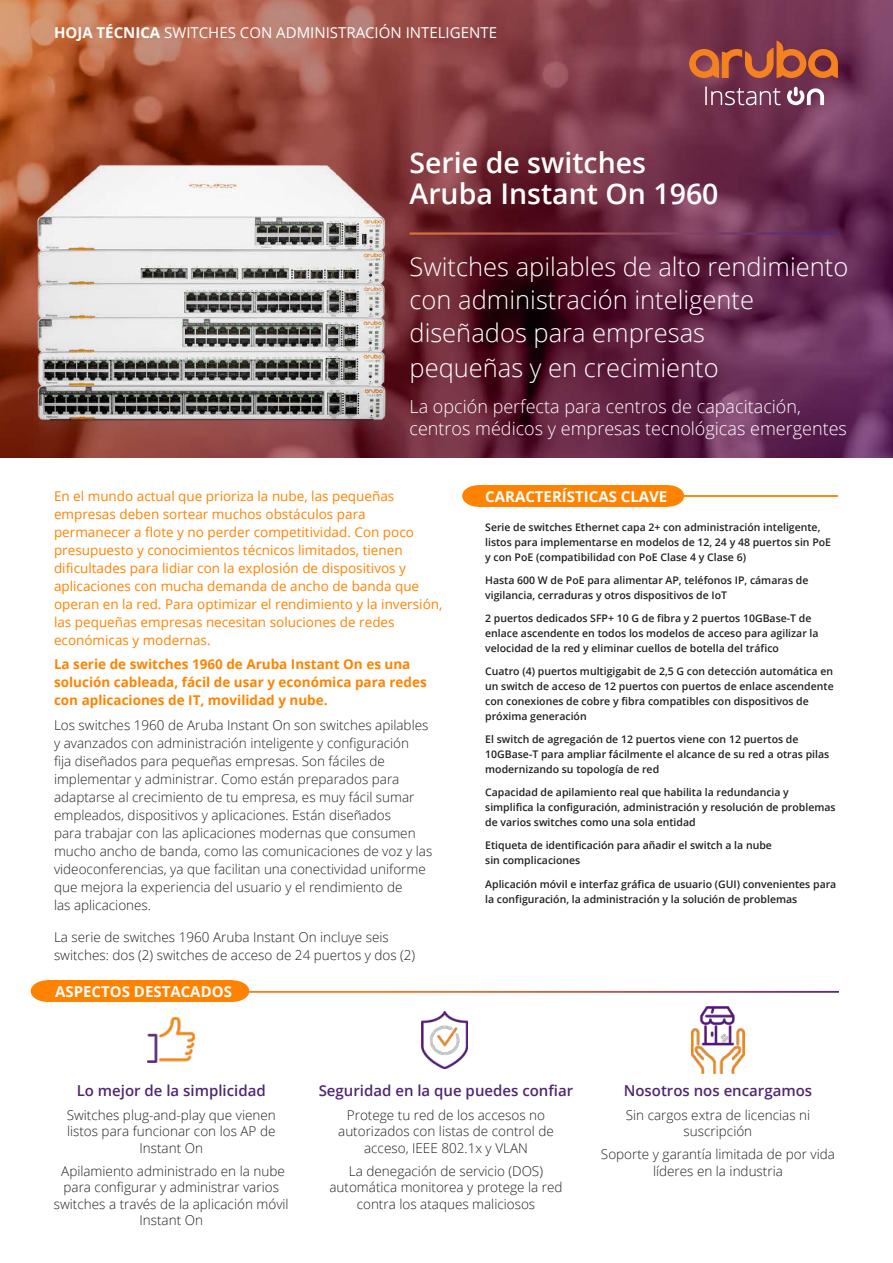
<style>
.page{position:relative;width:893px;height:1263px;background:#fff}
.page>*{position:absolute;margin:0;border:0;box-sizing:border-box;transform-origin:0 0}
.t1{font:600 28.5px/31.5px "Open Sans";color:#fff}
.t2{font:300 25.5px/33.5px "Open Sans";color:#fff}
.t3{font:300 18px/22.5px "Open Sans";color:#fff}
.t4{font:600 15px "Open Sans";color:#502673}
.t5{font:15px "Open Sans";color:#fff}
.t6{font:700 15px "Open Sans";color:#fff}
.t7{font:300 13.5px/18px "Open Sans";color:#231f20;text-align:center}
.t8{font:13.5px/18px "Open Sans";color:#ff8300}
.t9{font:700 13.5px/18px "Open Sans";color:#ff8300}
.t10{font:600 10.5px/15px "Open Sans";color:#231f20}
.s1{font-weight:700}
</style>
<div class="page">
<img style="left:0;top:0;width:893px;height:457px">
<div style="left:652px;top:485px;width:32px;height:22px;background:#ff8300;border-radius:50%"></div>
<div style="left:462px;top:485px;width:32px;height:22px;background:#ff8300;border-radius:50%"></div>
<div style="left:478px;top:485px;width:190px;height:22px;background:#ff8300"></div>
<hr style="left:606px;top:495px;width:232px;height:2px;background:#ff8300">
<hr style="left:409px;top:232px;width:431px;height:3px;background:#fff">
<img style="left:21px;top:151px;width:383px;height:295px">
<div style="left:216px;top:980px;width:33px;height:22px;background:#ff8300;border-radius:50%"></div>
<div style="left:31px;top:980px;width:33px;height:22px;background:#ff8300;border-radius:50%"></div>
<div style="left:47px;top:980px;width:186px;height:22px;background:#ff8300"></div>
<img style="left:691px;top:1006px;width:54px;height:68px">
<img style="left:148px;top:1018px;width:47px;height:44px">
<img style="left:422px;top:1011px;width:45px;height:57px">
<svg style="left:705px;top:87px;width:121px;height:18px"></svg>
<svg style="left:689px;top:40px;width:151px;height:38px"></svg>
<h3 class="t5" style="left:54px;top:23px;width:445px"><span class="s1">HOJA TÉCNICA</span> SWITCHES CON ADMINISTRACIÓN INTELIGENTE</h3>
<h1 class="t1" style="left:409px;top:146px;width:311px">Serie de switches<br>Aruba Instant On 1960</h1>
<h2 class="t2" style="left:409px;top:249px;width:440px">Switches apilables de alto rendimiento con administración inteligente diseñados para empresas<br>pequeñas y en crecimiento</h2>
<h3 class="t3" style="left:409px;top:394px;width:439px">La opción perfecta para centros de capacitación, centros médicos y empresas tecnológicas emergentes</h3>
<p class="t8" style="left:54px;top:486px;width:342px">En el mundo actual que prioriza la nube, las pequeñas</p>
<h3 class="t6" style="left:485px;top:486px;width:184px">CARACTERÍSTICAS CLAVE</h3>
<p class="t8" style="left:54px;top:504px;width:390px">empresas deben sortear muchos obstáculos para permanecer a flote y no perder competitividad. Con poco presupuesto y conocimientos técnicos limitados, tienen dificultades para lidiar con la explosión de dispositivos y aplicaciones con mucha demanda de ancho de banda que operan en la red. Para optimizar el rendimiento y la inversión, las pequeñas empresas necesitan soluciones de redes económicas y modernas.</p>
<p class="t9" style="left:54px;top:655px;width:374px">La serie de switches 1960 de Aruba Instant On es una solución cableada, fácil de usar y económica para redes con aplicaciones de IT, movilidad y nube.</p>
<p class="t7" style="left:54px;top:716px;width:380px;text-align:left">Los switches 1960 de Aruba Instant On son switches apilables y avanzados con administración inteligente y configuración<br>fija diseñados para pequeñas empresas. Son fáciles de implementar y administrar. Como están preparados para adaptarse al crecimiento de tu empresa, es muy fácil sumar empleados, dispositivos y aplicaciones. Están diseñados<br>para trabajar con las aplicaciones modernas que consumen mucho ancho de banda, como las comunicaciones de voz y las videoconferencias, ya que facilitan una conectividad uniforme que mejora la experiencia del usuario y el rendimiento de<br>las aplicaciones.</p>
<p class="t7" style="left:54px;top:927px;width:363px;text-align:left">La serie de switches 1960 Aruba Instant On incluye seis switches: dos (2) switches de acceso de 24 puertos y dos (2)</p>
<p class="t10" style="left:485px;top:519px;width:347px">Serie de switches Ethernet capa 2+ con administración inteligente, listos para implementarse en modelos de 12, 24 y 48 puertos sin PoE y con PoE (compatibilidad con PoE Clase 4 y Clase 6)</p>
<p class="t10" style="left:485px;top:572px;width:325px">Hasta 600 W de PoE para alimentar AP, teléfonos IP, cámaras de vigilancia, cerraduras y otros dispositivos de IoT</p>
<p class="t10" style="left:485px;top:610px;width:335px">2 puertos dedicados SFP+ 10 G de fibra y 2 puertos 10GBase-T de enlace ascendente en todos los modelos de acceso para agilizar la velocidad de la red y eliminar cuellos de botella del tráfico</p>
<p class="t10" style="left:485px;top:663px;width:350px">Cuatro (4) puertos multigigabit de 2,5 G con detección automática en un switch de acceso de 12 puertos con puertos de enlace ascendente con conexiones de cobre y fibra compatibles con dispositivos de próxima generación</p>
<p class="t10" style="left:485px;top:732px;width:346px">El switch de agregación de 12 puertos viene con 12 puertos de<br>10GBase-T para ampliar fácilmente el alcance de su red a otras pilas modernizando su topología de red</p>
<p class="t10" style="left:485px;top:785px;width:352px">Capacidad de apilamiento real que habilita la redundancia y simplifica la configuración, administración y resolución de problemas de varios switches como una sola entidad</p>
<p class="t10" style="left:485px;top:838px;width:288px">Etiqueta de identificación para añadir el switch a la nube sin complicaciones</p>
<p class="t10" style="left:485px;top:876px;width:353px">Aplicación móvil e interfaz gráfica de usuario (GUI) convenientes para la configuración, la administración y la solución de problemas</p>
<h3 class="t6" style="left:55px;top:981px;width:178px">ASPECTOS DESTACADOS</h3>
<h3 class="t4" style="left:77px;top:1080px;width:191px">Lo mejor de la simplicidad</h3>
<p class="t7" style="left:67px;top:1106px;width:211px;line-height:16.5px">Switches plug-and-play que vienen listos para funcionar con los AP de<br>Instant On</p>
<p class="t7" style="left:54px;top:1162px;width:236px;line-height:16.5px">Apilamiento administrado en la nube para configurar y administrar varios switches a través de la aplicación móvil<br>Instant On</p>
<h3 class="t4" style="left:319px;top:1080px;width:256px">Seguridad en la que puedes confiar</h3>
<p class="t7" style="left:338px;top:1106px;width:217px;line-height:16.5px">Protege tu red de los accesos no autorizados con listas de control de acceso, IEEE 802.1x y VLAN</p>
<p class="t7" style="left:329px;top:1162px;width:235px;line-height:16.5px">La denegación de servicio (DOS) automática monitorea y protege la red contra los ataques maliciosos</p>
<h3 class="t4" style="left:624px;top:1080px;width:190px">Nosotros nos encargamos</h3>
<p class="t7" style="left:626px;top:1106px;width:186px;line-height:16.5px">Sin cargos extra de licencias ni suscripción</p>
<p class="t7" style="left:601px;top:1146px;width:235px;line-height:16.5px">Soporte y garantía limitada de por vida líderes en la industria</p>
</div>
